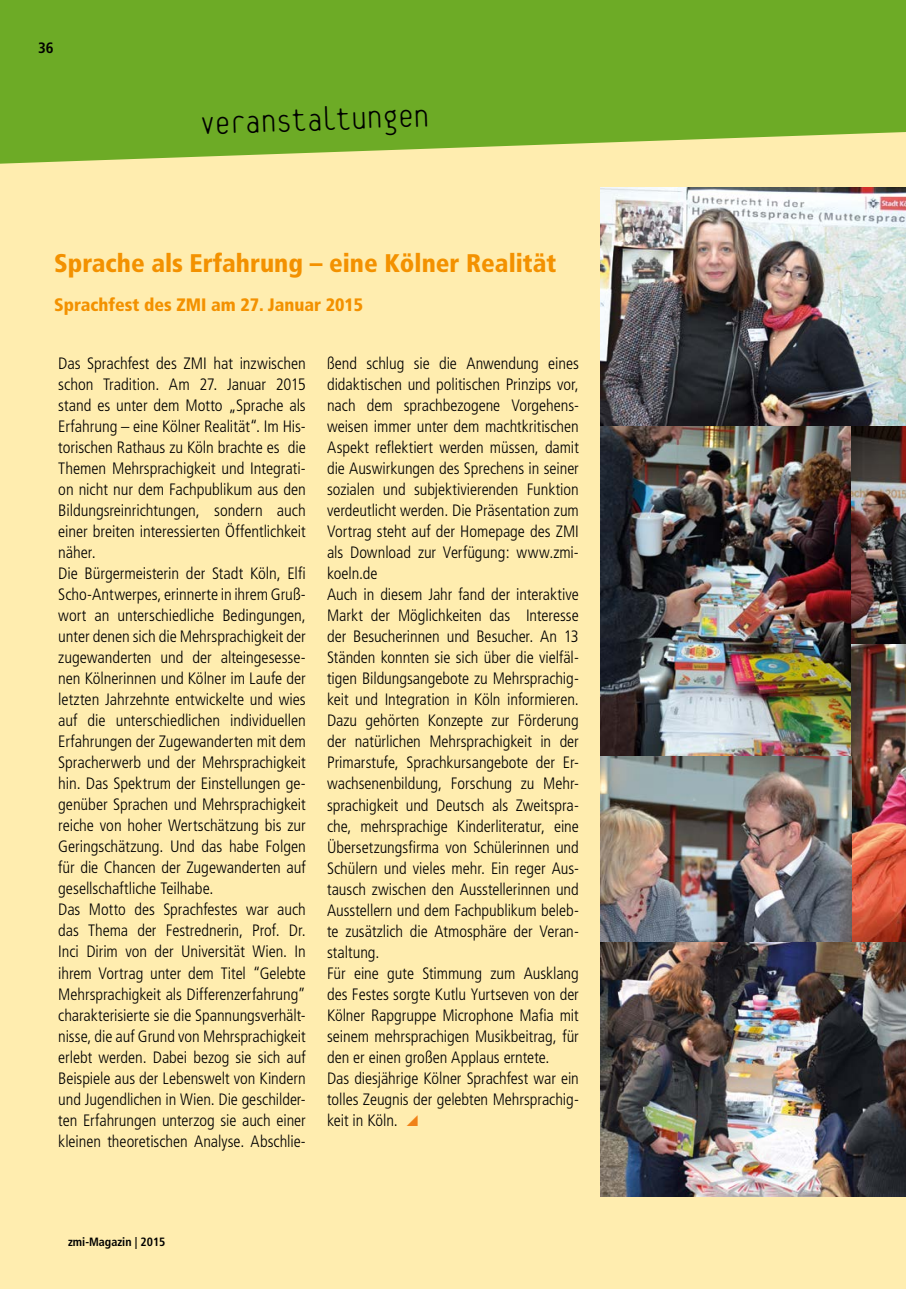
<style>
.page{position:relative;width:906px;height:1289px;background:#fff}
.page>*{position:absolute;margin:0;border:0;box-sizing:border-box;transform-origin:0 0}
.t1{font:100 36px "Platelet";color:#000}
.t2{font:900 condensed 25.5px "Frutiger";color:#f39100}
.t3{font:900 condensed 18px "Frutiger";color:#f39100}
.t4{font:300 condensed 16.5px/21px "Frutiger";letter-spacing:-.005em;color:#000}
.t5{font:700 condensed 15px "Frutiger";color:#000}
.t6{font:700 condensed 12px "Frutiger";color:#000}
</style>
<div class="page">
<div style="left:0;top:0;width:906px;height:1288px;background:#ffedaf"></div>
<svg style="left:0;top:0;width:906px;height:164px;fill:#6dab26"></svg>
<img style="left:600px;top:188px;width:306px;height:239px">
<img style="left:600px;top:427px;width:252px;height:329px">
<img style="left:852px;top:426px;width:54px;height:516px">
<img style="left:600px;top:756px;width:252px;height:186px">
<img style="left:600px;top:942px;width:306px;height:254px">
<p class="t5" style="left:38px;top:39px;width:17px">36</p>
<h1 class="t1" style="left:199px;top:109px;width:232px;rotate:-2deg">Veranstaltungen</h1>
<h2 class="t2" style="left:54px;top:248px;width:504px">Sprache als Erfahrung – eine Kölner Realität</h2>
<p class="t3" style="left:54px;top:294px;width:311px">Sprachfest des ZMI am 27. Januar 2015</p>
<p class="t4" style="left:58px;top:353px;width:249px">Das Sprachfest des ZMI hat inzwischen schon Tradition. Am 27. Januar 2015 stand es unter dem Motto „Sprache als Erfahrung – eine Kölner Realität“. Im His&shy;torischen Rathaus zu Köln brachte es die Themen Mehrsprachigkeit und Integrati&shy;on nicht nur dem Fachpublikum aus den Bildungsreinrichtungen, sondern auch einer breiten interessierten Öffentlichkeit näher.<br>Die Bürgermeisterin der Stadt Köln, Elfi Scho-Antwerpes, erinnerte in ihrem Gruß&shy;wort an unterschiedliche Bedingungen, unter denen sich die Mehrsprachigkeit der zugewanderten und der alteingesesse&shy;nen Kölnerinnen und Kölner im Laufe der letzten Jahrzehnte entwickelte und wies auf die unterschiedlichen individuellen Erfahrungen der Zugewanderten mit dem Spracherwerb und der Mehrsprachigkeit hin. Das Spektrum der Einstellungen ge&shy;genüber Sprachen und Mehrsprachigkeit reiche von hoher Wertschätzung bis zur Geringschätzung. Und das habe Folgen für die Chancen der Zugewanderten auf gesellschaftliche Teilhabe.<br>Das Motto des Sprachfestes war auch das Thema der Festrednerin, Prof. Dr.<br>Inci Dirim von der Universität Wien. In ihrem Vortrag unter dem Titel “Gelebte Mehrsprachigkeit als Differenzerfahrung” charakterisierte sie die Spannungsverhält&shy;nisse, die auf Grund von Mehrsprachigkeit erlebt werden. Dabei bezog sie sich auf Beispiele aus der Lebenswelt von Kindern und Jugendlichen in Wien. Die geschilder&shy;ten Erfahrungen unterzog sie auch einer kleinen theoretischen Analyse. Abschlie-</p>
<p class="t4" style="left:327px;top:353px;width:253px">ßend schlug sie die Anwendung eines didaktischen und politischen Prinzips vor, nach dem sprachbezogene Vorgehens&shy;weisen immer unter dem machtkritischen Aspekt reflektiert werden müssen, damit die Auswirkungen des Sprechens in seiner sozialen und subjektivierenden Funktion verdeutlicht werden. Die Präsentation zum Vortrag steht auf der Homepage des ZMI als Download zur Verfügung: www.zmi&shy;koeln.de<br>Auch in diesem Jahr fand der interaktive Markt der Möglichkeiten das Interesse der Besucherinnen und Besucher. An 13<br>Ständen konnten sie sich über die vielfäl&shy;tigen Bildungsangebote zu Mehrsprachig&shy;keit und Integration in Köln informieren.<br>Dazu gehörten Konzepte zur Förderung der natürlichen Mehrsprachigkeit in der Primarstufe, Sprachkursangebote der Er&shy;wachsenenbildung, Forschung zu Mehr&shy;sprachigkeit und Deutsch als Zweitspra&shy;che, mehrsprachige Kinderliteratur, eine Übersetzungsfirma von Schülerinnen und Schülern und vieles mehr. Ein reger Aus&shy;tausch zwischen den Ausstellerinnen und Ausstellern und dem Fachpublikum beleb&shy;te zusätzlich die Atmosphäre der Veran&shy;staltung.<br>Für eine gute Stimmung zum Ausklang des Festes sorgte Kutlu Yurtseven von der Kölner Rapgruppe Microphone Mafia mit seinem mehrsprachigen Musikbeitrag, für den er einen großen Applaus erntete.<br>Das diesjährige Kölner Sprachfest war ein tolles Zeugnis der gelebten Mehrsprachig&shy;keit in Köln.</p>
<p class="t6" style="left:68px;top:1234px;width:99px">zmi-Magazin | 2015</p>
</div>
